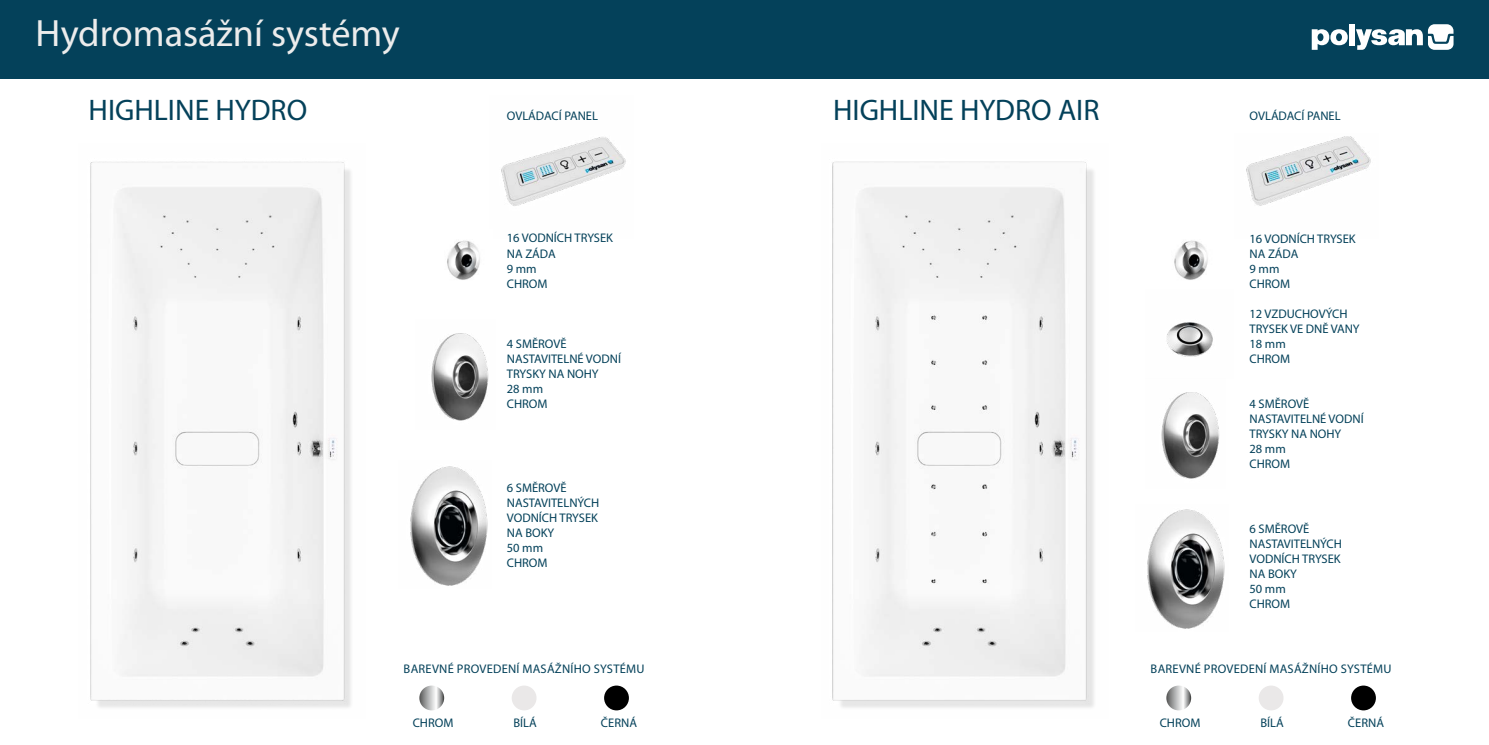
<style>
.page{position:relative;width:1489px;height:745px;background:#fff}
.page>*{position:absolute;margin:0;border:0;box-sizing:border-box;transform-origin:0 0}
.t1{font:38.12px "Myriad Pro";color:#ececec}
.t2{font:29.75px "Myriad Pro";color:#04415a}
.t3{font:12.5px/15px "Myriad Pro";color:#04415a}
.t4{font:12.5px "Myriad Pro";letter-spacing:.02em;color:#04415a}
</style>
<div class="page">
<img style="left:501px;top:137px;width:125px;height:69px">
<img style="left:1246px;top:136px;width:125px;height:70px">
<div style="left:0;top:0;width:1488px;height:78px;background:#04415a"></div>
<img style="left:90px;top:161px;width:261px;height:547px">
<img style="left:447px;top:240px;width:33px;height:40px">
<img style="left:410px;top:466px;width:78px;height:120px">
<img style="left:431px;top:333px;width:58px;height:88px">
<img style="left:832px;top:161px;width:262px;height:547px">
<img style="left:1167px;top:322px;width:46px;height:35px">
<img style="left:1174px;top:240px;width:34px;height:40px">
<img style="left:1147px;top:509px;width:78px;height:120px">
<img style="left:1161px;top:392px;width:59px;height:87px">
<svg style="left:419px;top:685px;width:25px;height:25px"></svg>
<svg style="left:1166px;top:685px;width:25px;height:25px"></svg>
<div style="left:511px;top:685px;width:25px;height:25px;background:#eae8e8;border-radius:50%"></div>
<div style="left:1258px;top:685px;width:25px;height:25px;background:#eae8e8;border-radius:50%"></div>
<div style="left:604px;top:685px;width:25px;height:25px;background:#000;border-radius:50%"></div>
<div style="left:1350px;top:685px;width:25px;height:25px;background:#000;border-radius:50%"></div>
<div style="left:1348px;top:24px;width:6px;height:21px;background:#fff"></div>
<svg style="left:1356px;top:24px;width:97px;height:26px"></svg>
<svg style="left:1311px;top:29px;width:36px;height:21px"></svg>
<h1 class="t1" style="left:35px;top:13px;width:366px">Hydromasážní systémy</h1>
<h2 class="t2" style="left:89px;top:94px;width:220px">HIGHLINE HYDRO</h2>
<p class="t3" style="left:507px;top:108px;width:93px">OVLÁDACÍ PANEL</p>
<p class="t3" style="left:507px;top:231px;width:108px">16 VODNÍCH TRYSEK<br>NA ZÁDA<br>9 mm<br>CHROM</p>
<p class="t3" style="left:507px;top:336px;width:116px">4 SMĚROVĚ<br>NASTAVITELNÉ VODNÍ<br>TRYSKY NA NOHY<br>28 mm<br>CHROM</p>
<p class="t3" style="left:507px;top:480px;width:94px">6 SMĚROVĚ<br>NASTAVITELNÝCH<br>VODNÍCH TRYSEK<br>NA BOKY<br>50 mm<br>CHROM</p>
<h2 class="t2" style="left:833px;top:94px;width:268px">HIGHLINE HYDRO AIR</h2>
<p class="t3" style="left:1249px;top:108px;width:93px">OVLÁDACÍ PANEL</p>
<p class="t3" style="left:1249px;top:231px;width:108px">16 VODNÍCH TRYSEK<br>NA ZÁDA<br>9 mm<br>CHROM</p>
<p class="t3" style="left:1249px;top:307px;width:112px">12 VZDUCHOVÝCH<br>TRYSEK VE DNĚ VANY<br>18 mm<br>CHROM</p>
<p class="t3" style="left:1249px;top:396px;width:116px">4 SMĚROVĚ<br>NASTAVITELNÉ VODNÍ<br>TRYSKY NA NOHY<br>28 mm<br>CHROM</p>
<p class="t3" style="left:1249px;top:521px;width:94px">6 SMĚROVĚ<br>NASTAVITELNÝCH<br>VODNÍCH TRYSEK<br>NA BOKY<br>50 mm<br>CHROM</p>
<p class="t4" style="left:403px;top:661px;width:242px">BAREVNÉ PROVEDENÍ MASÁŽNÍHO SYSTÉMU</p>
<p class="t4" style="left:1150px;top:661px;width:242px">BAREVNÉ PROVEDENÍ MASÁŽNÍHO SYSTÉMU</p>
<p class="t3" style="left:412px;top:715px;width:42px">CHROM</p>
<p class="t3" style="left:513px;top:715px;width:25px">BÍLÁ</p>
<p class="t3" style="left:601px;top:715px;width:37px">ČERNÁ</p>
<p class="t3" style="left:1159px;top:715px;width:42px">CHROM</p>
<p class="t3" style="left:1260px;top:715px;width:25px">BÍLÁ</p>
<p class="t3" style="left:1347px;top:715px;width:38px">ČERNÁ</p>
</div>
